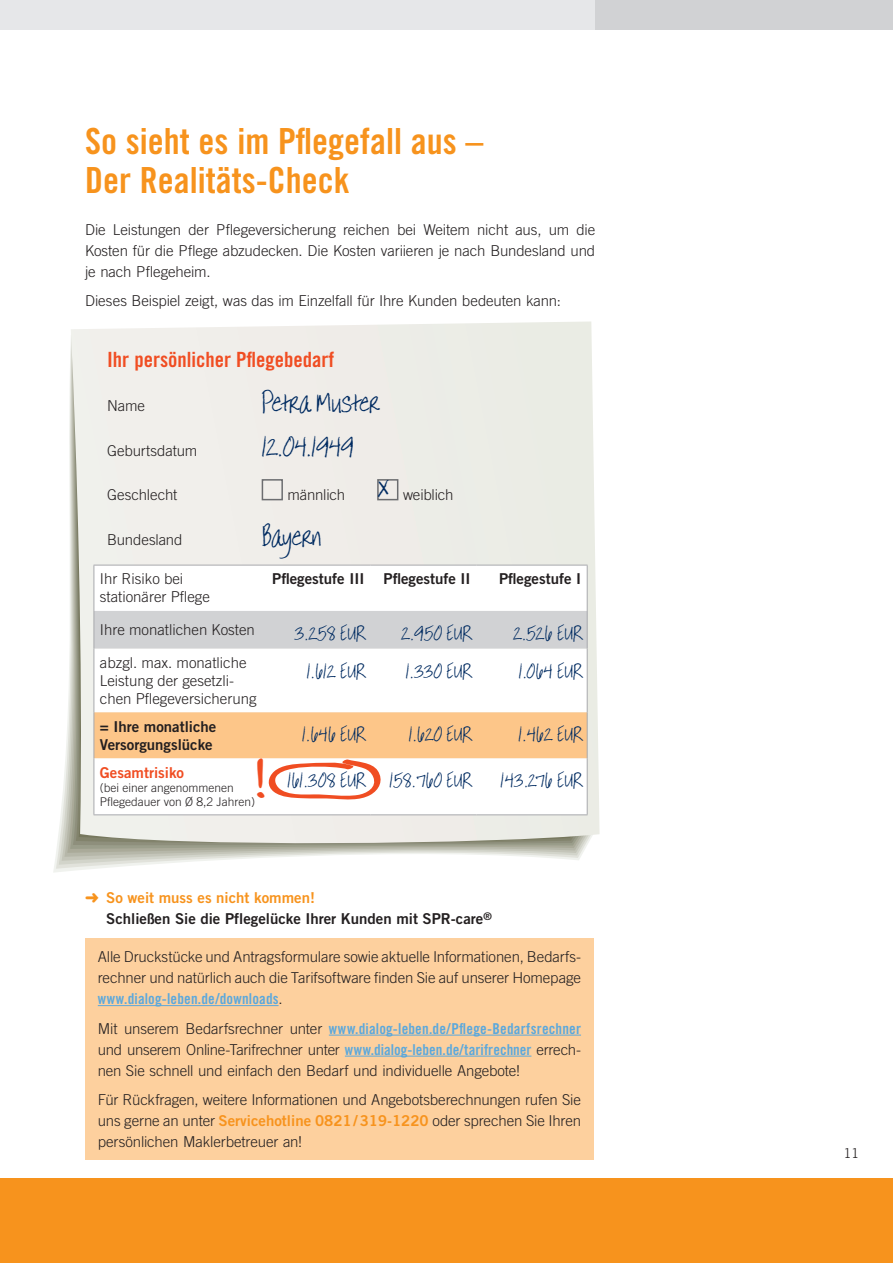
<style>
.page{position:relative;width:893px;height:1263px;background:#fff}
.page>*{position:absolute;margin:0;border:0;box-sizing:border-box;transform-origin:0 0}
.t1{font:47.25px "Banana";color:#f04d22}
.Head_1{font:36px/39px "Trade Gothic LT Std Bd Cn 20";color:#f7931d}
.t2{font:36px "Annie BTN";color:#002b61}
.Fließtext{font:28.5px "Annie BTN";color:#002b61}
.Tabelle_-_Handschrif{font:21px "Annie BTN";color:#002b61}
.Head_2{font:21px "Trade Gothic LT Std Bd Cn 20";color:#f04d22}
.Fließtext-2{font:300 15px/21px "Trade Gothic LT Std";letter-spacing:-.01em;color:#231f20;text-align:justify}
.Tabelle{font:15px/18px "Trade Gothic LT Std Bd 2";color:#231f20}
.Tabelle-2{font:300 15px/18px "Trade Gothic LT Std";color:#231f20}
.Tabelle-3{font:15px "Trade Gothic LT Std Bd 2";color:#f04d22}
.t3{font:300 13.5px "Trade Gothic LT Std";color:#231f20}
.Tabelle-4{font:300 12px/14.4px "Trade Gothic LT Std";color:#231f20}
.s1{color:#f7931d}
.s2{font-family:"Trade Gothic LT Std Bd Cn 20";font-weight:400;color:#5ba8dc}
.s3{font-family:"Trade Gothic LT Std Bd 2";font-weight:400;color:#f7931d}
</style>
<div class="page">
<div style="left:0;top:0;width:595px;height:30px;background:#e6e7e9"></div>
<div style="left:595px;top:0;width:298px;height:30px;background:#d1d2d4"></div>
<div style="left:0;top:1178px;width:893px;height:85px;background:#f7931d"></div>
<svg style="left:71px;top:321px;width:529px;height:527px;background:#eaeae4"></svg>
<div style="left:262px;top:479px;width:21px;height:21px;border:2px solid #6c6d70"></div>
<div style="left:377px;top:479px;width:21px;height:21px;border:2px solid #6c6d70"></div>
<svg style="left:95px;top:566px;width:492px;height:248px"></svg>
<div style="left:95px;top:611px;width:492px;height:37px;background:#d1d2d4"></div>
<hr style="left:94px;top:565px;width:170px;height:1px;background:#a8a9ad">
<hr style="left:94px;top:565px;width:1px;height:46px;background:#a8a9ad">
<hr style="left:264px;top:565px;width:106px;height:1px;background:#a8a9ad">
<hr style="left:370px;top:565px;width:107px;height:1px;background:#a8a9ad">
<hr style="left:477px;top:565px;width:111px;height:1px;background:#a8a9ad">
<hr style="left:587px;top:565px;width:1px;height:46px;background:#a8a9ad">
<hr style="left:94px;top:611px;width:1px;height:37px;background:#a8a9ad">
<hr style="left:587px;top:611px;width:1px;height:37px;background:#a8a9ad">
<hr style="left:94px;top:648px;width:1px;height:64px;background:#a8a9ad">
<hr style="left:587px;top:648px;width:1px;height:64px;background:#a8a9ad">
<hr style="left:587px;top:712px;width:1px;height:46px;background:#a8a9ad">
<hr style="left:94px;top:758px;width:1px;height:56px;background:#a8a9ad">
<hr style="left:587px;top:758px;width:1px;height:56px;background:#a8a9ad">
<hr style="left:94px;top:814px;width:170px;height:1px;background:#a8a9ad">
<hr style="left:264px;top:814px;width:106px;height:1px;background:#a8a9ad">
<hr style="left:370px;top:814px;width:107px;height:1px;background:#a8a9ad">
<hr style="left:477px;top:814px;width:111px;height:1px;background:#a8a9ad">
<div style="left:85px;top:938px;width:509px;height:222px;background:#fdd09e"></div>
<hr style="left:98px;top:1005px;width:181px;height:1px;background:#5ba8dc">
<hr style="left:329px;top:1035px;width:252px;height:1px;background:#5ba8dc">
<hr style="left:345px;top:1056px;width:186px;height:1px;background:#5ba8dc">
<svg style="left:94px;top:712px;width:493px;height:89px"></svg>
<p class="Head_1" style="left:85px;top:121px;width:400px">So sieht es im Pflegefall aus –<br>Der Realitäts-Check</p>
<p class="Fließtext-2" style="left:85px;top:219px;width:512px">Die Leistungen der Pflegeversicherung reichen bei Weitem nicht aus, um die Kosten für die Pflege abzudecken. Die Kosten variieren je nach Bundesland und je nach Pflegeheim.</p>
<p class="Fließtext-2" style="left:85px;top:290px;width:478px">Dieses Beispiel zeigt, was das im Einzelfall für Ihre Kunden bedeuten kann:</p>
<p class="Head_2" style="left:107px;top:347px;width:229px">Ihr persönlicher Pflegebedarf</p>
<p class="Fließtext-2" style="left:107px;top:395px;width:39px">Name</p>
<p class="Fließtext" style="left:262px;top:385px;width:118px">Petra Muster</p>
<p class="Fließtext-2" style="left:107px;top:440px;width:92px">Geburtsdatum</p>
<p class="Fließtext" style="left:262px;top:429px;width:94px">12.04.1949</p>
<p class="Fließtext-2" style="left:107px;top:484px;width:72px">Geschlecht</p>
<p class="Fließtext-2" style="left:287px;top:484px;width:59px">männlich</p>
<p class="Fließtext-2" style="left:403px;top:484px;width:52px">weiblich</p>
<p class="Fließtext-2" style="left:107px;top:529px;width:77px">Bundesland</p>
<p class="Fließtext" style="left:262px;top:518px;width:62px">Bayern</p>
<p class="t2" style="left:378px;top:463px;width:12px">x</p>
<p class="Tabelle-2" style="left:100px;top:570px;width:85px">Ihr Risiko bei</p>
<p class="Tabelle-2" style="left:100px;top:588px;width:111px">stationärer Pflege</p>
<p class="Tabelle" style="left:272px;top:570px;width:94px">Pflegestufe III</p>
<p class="Tabelle" style="left:384px;top:570px;width:89px">Pflegestufe II</p>
<p class="Tabelle" style="left:499px;top:570px;width:84px">Pflegestufe I</p>
<p class="Tabelle-2" style="left:100px;top:621px;width:157px">Ihre monatlichen Kosten</p>
<p class="Tabelle_-_Handschrif" style="left:294px;top:620px;width:71px">3.258 EUR</p>
<p class="Tabelle_-_Handschrif" style="left:401px;top:620px;width:71px">2.950 EUR</p>
<p class="Tabelle_-_Handschrif" style="left:514px;top:620px;width:69px">2.526 EUR</p>
<p class="Tabelle-2" style="left:100px;top:653px;width:158px">abzgl. max. monatliche<br>Leistung der gesetzli&shy;chen Pflegeversicherung</p>
<p class="Tabelle_-_Handschrif" style="left:307px;top:658px;width:59px">1.612 EUR</p>
<p class="Tabelle_-_Handschrif" style="left:406px;top:658px;width:66px">1.330 EUR</p>
<p class="Tabelle_-_Handschrif" style="left:519px;top:658px;width:64px">1.064 EUR</p>
<p class="Tabelle" style="left:100px;top:717px;width:118px">= Ihre monatliche<br>Versorgungslücke</p>
<p class="Tabelle_-_Handschrif" style="left:302px;top:722px;width:64px">1.646 EUR</p>
<p class="Tabelle_-_Handschrif" style="left:409px;top:722px;width:63px">1.620 EUR</p>
<p class="Tabelle_-_Handschrif" style="left:518px;top:722px;width:64px">1.462 EUR</p>
<p class="Tabelle-3" style="left:100px;top:763px;width:86px">Gesamtrisiko</p>
<p class="Tabelle-4" style="left:100px;top:780px;width:157px">(bei einer angenommenen<br>Pflegedauer von Ø 8,2 Jahren)</p>
<p class="t1" style="left:251px;top:748px;width:23px">!</p>
<p class="Tabelle_-_Handschrif" style="left:287px;top:768px;width:78px">161.308 EUR</p>
<p class="Tabelle_-_Handschrif" style="left:389px;top:768px;width:83px">158.760 EUR</p>
<p class="Tabelle_-_Handschrif" style="left:501px;top:768px;width:82px">143.276 EUR</p>
<p class="Tabelle" style="left:106px;top:887px;width:387px;line-height:21px;text-indent:-21px"><span class="s1">➜ So weit muss es nicht kommen!<br></span>Schließen Sie die Pflegelücke Ihrer Kunden mit SPR-care<sup>®</sup></p>
<p class="Fließtext-2" style="left:98px;top:946px;width:485px">Alle Druckstücke und Antragsformulare sowie aktuelle Informationen, Bedarfs&shy;rechner und natürlich auch die Tarifsoftware finden Sie auf unserer Homepage <span class="s2">www.dialog-leben.de/downloads</span>.</p>
<p class="Fließtext-2" style="left:98px;top:1017px;width:485px">Mit unserem Bedarfsrechner unter <span class="s2">www.dialog-leben.de/Pflege-Bedarfsrechner </span>und unserem Online-Tarifrechner unter <span class="s2">www.dialog-leben.de/tarifrechner</span> errech&shy;nen Sie schnell und einfach den Bedarf und individuelle Angebote!</p>
<p class="Fließtext-2" style="left:98px;top:1089px;width:485px">Für Rückfragen, weitere Informationen und Angebotsberechnungen rufen Sie uns gerne an unter <span class="s3">Servicehotline 0821/319-1220</span> oder sprechen Sie Ihren persönlichen Maklerbetreuer an!</p>
<p class="t3" style="left:844px;top:1145px;width:17px">11</p>
</div>
